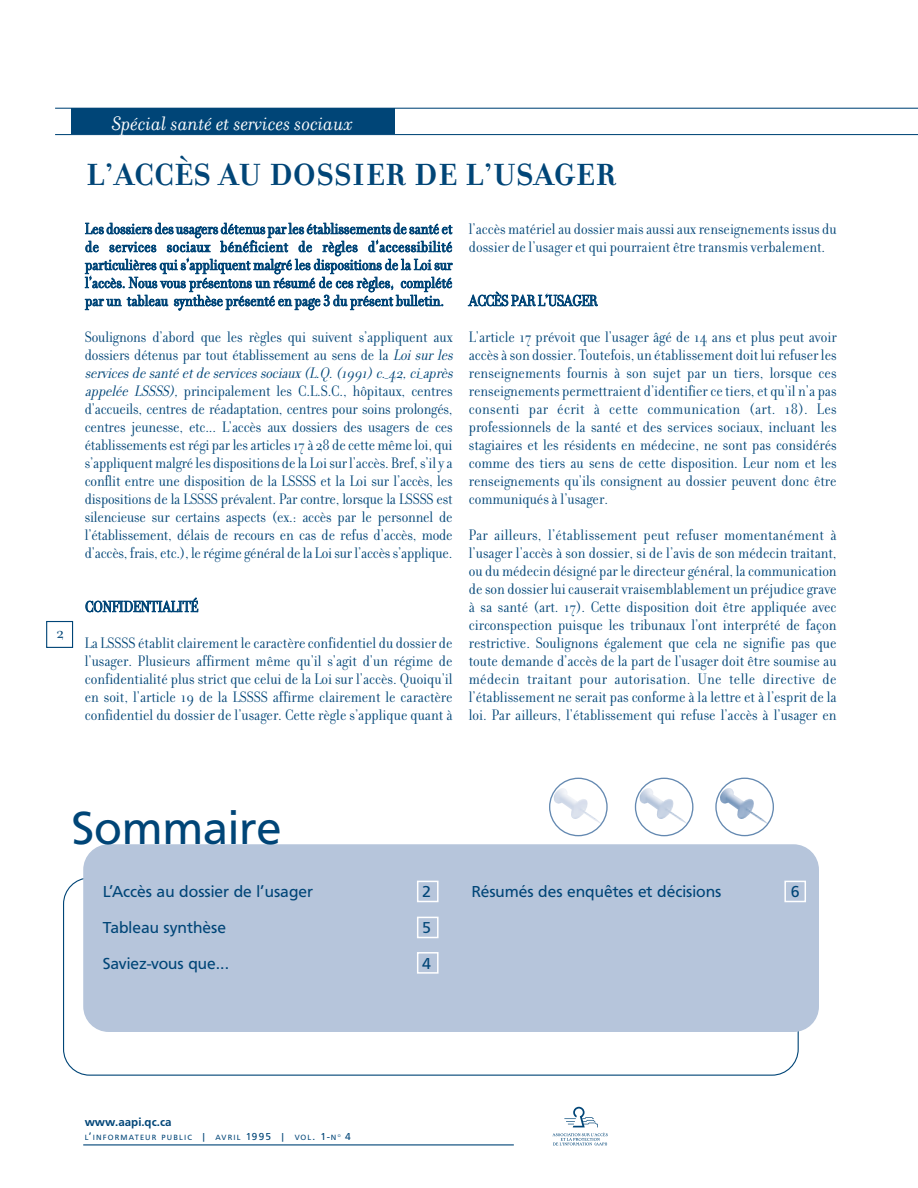
<style>
.page{position:relative;width:918px;height:1188px;background:#fff}
.page>*{position:absolute;margin:0;border:0;box-sizing:border-box;transform-origin:0 0}
.t1{font:48px "Frutus T";color:#004577}
.t2{font:700 33px "Filosofia";letter-spacing:.025em;color:#004577}
.t3{font:italic 21px "Filosofia";color:#fff}
.t4{font:18px "Filosofia Grand";color:#004577}
.t5{font:16.5px/18px "Filosofia Grand";letter-spacing:-.005em;color:#004577;text-align:justify}
.t6{font:16.5px "Frutus T";color:#004577}
.t7{font:500 12px "Frutus T";color:#004577}
.t8{font:10.5px "Frutus T";color:#004577}
.t9{font:7.8px "Frutus T";letter-spacing:.145em;color:#004577}
.s1{font-style:italic}
.s2{font-size:10.5px}
</style>
<div class="page">
<svg style="left:46px;top:621px;width:753px;height:455px"></svg>
<hr style="left:55px;top:108px;width:863px;height:1px;background:#004577">
<hr style="left:55px;top:134px;width:863px;height:1px;background:#004577">
<div style="left:71px;top:108px;width:324px;height:26px;background:#004577"></div>
<div style="left:83px;top:844px;width:736px;height:188px;background:#b6c5db;border-radius:25px"></div>
<svg style="left:417px;top:880px;width:389px;height:94px"></svg>
<img style="left:719px;top:787px;width:48px;height:37px">
<div style="left:715px;top:778px;width:59px;height:58px;border:1px solid #6489b1;border-radius:50%"></div>
<img style="left:639px;top:787px;width:48px;height:37px">
<div style="left:635px;top:778px;width:58px;height:58px;border:1px solid #6489b1;border-radius:50%"></div>
<img style="left:553px;top:787px;width:48px;height:37px">
<div style="left:549px;top:778px;width:59px;height:58px;border:1px solid #6489b1;border-radius:50%"></div>
<hr style="left:83px;top:1144px;width:431px;height:1px;background:#004577">
<svg style="left:564px;top:1107px;width:34px;height:20px"></svg>
<svg style="left:552px;top:1133px;width:56px;height:13px"></svg>
<p class="t4" style="left:57px;top:627px;width:9px">2</p>
<p class="t3" style="left:112px;top:116px;width:242px">Spécial santé et services sociaux</p>
<h2 class="t2" style="left:86px;top:163px;width:531px">L’ACCÈS AU DOSSIER DE L’USAGER</h2>
<p class="t5" style="left:85px;top:222px;width:369px">Les dossiers des usagers détenus par les établissements de santé et de services sociaux bénéficient de règles d’accessibilité particulières qui s’appliquent malgré les dispositions de la Loi sur l’accès. Nous vous présentons un résumé de ces règles, complété par un tableau synthèse présenté en page 3 du présent bulletin.</p>
<p class="t5" style="left:85px;top:330px;width:373px;text-align:left">Soulignons d’abord que les règles qui suivent s’appliquent aux dossiers détenus par tout établissement au sens de la <span class="s1">Loi sur les servicesdesantéetdeservicessociaux(L.Q.(1991)c._42,ci_après appelée LSSSS),</span> principalement les C.L.S.C., hôpitaux, centres d’accueils, centres de réadaptation, centres pour soins prolongés, centres jeunesse, etc... L’accès aux dossiers des usagers de ces établissements est régi par les articles 17 à 28 de cette même loi, qui s’appliquent malgré les dispositions de la Loi sur l’accès. Bref, s’il y a conflit entre une disposition de la LSSSS et la Loi sur l’accès, les dispositions de la LSSSS prévalent. Par contre, lorsque la LSSSS est silencieuse sur certains aspects (ex.: accès par le personnel de l’établissement, délais de recours en cas de refus d’accès, mode d’accès, frais, etc.), le régime général de la Loi sur l’accès s’applique.</p>
<p class="t5" style="left:85px;top:591px;width:369px;line-height:36.3px">CONFIDENTIALITÉ<br>La LSSSS établit clairement le caractère confidentiel du dossier de</p>
<p class="t5" style="left:85px;top:654px;width:369px">l’usager. Plusieurs affirment même qu’il s’agit d’un régime de confidentialité plus strict que celui de la Loi sur l’accès. Quoiqu’il en soit, l’article 19 de la LSSSS affirme clairement le caractère confidentiel du dossier de l’usager. Cette règle s’applique quant à</p>
<p class="t5" style="left:469px;top:222px;width:369px">l’accès matériel au dossier mais aussi aux renseignements issus du dossier de l’usager et qui pourraient être transmis verbalement.</p>
<p class="t5" style="left:469px;top:285px;width:369px;line-height:36.3px">ACCÈS PAR L’USAGER<br>L’article 17 prévoit que l’usager âgé de 14 ans et plus peut avoir</p>
<p class="t5" style="left:469px;top:348px;width:369px">accès à son dossier. Toutefois, un établissement doit lui refuser les renseignements fournis à son sujet par un tiers, lorsque ces renseignements permettraient d’identifier ce tiers, et qu’il n’a pas consenti par écrit à cette communication (art. 18). Les professionnels de la santé et des services sociaux, incluant les stagiaires et les résidents en médecine, ne sont pas considérés comme des tiers au sens de cette disposition. Leur nom et les renseignements qu’ils consignent au dossier peuvent donc être communiqués à l’usager.</p>
<p class="t5" style="left:469px;top:528px;width:369px">Par ailleurs, l’établissement peut refuser momentanément à l’usager l’accès à son dossier, si de l’avis de son médecin traitant, ou du médecin désigné par le directeur général, la communication de son dossier lui causerait vraisemblablement un préjudice grave à sa santé (art. 17). Cette disposition doit être appliquée avec circonspection puisque les tribunaux l’ont interprété de façon restrictive. Soulignons également que cela ne signifie pas que toute demande d’accès de la part de l’usager doit être soumise au médecin traitant pour autorisation. Une telle directive de l’établissement ne serait pas conforme à la lettre et à l’esprit de la loi. Par ailleurs, l’établissement qui refuse l’accès à l’usager en</p>
<h1 class="t1" style="left:71px;top:810px;width:212px">Sommaire</h1>
<p class="t6" style="left:103px;top:885px;width:212px">L’Accès au dossier de l’usager</p>
<p class="t6" style="left:422px;top:885px;width:10px">2</p>
<p class="t6" style="left:103px;top:921px;width:125px">Tableau synthèse</p>
<p class="t6" style="left:422px;top:921px;width:10px">5</p>
<p class="t6" style="left:103px;top:957px;width:128px">Saviez-vous que...</p>
<p class="t6" style="left:422px;top:957px;width:10px">4</p>
<p class="t6" style="left:471px;top:885px;width:252px">Résumés des enquêtes et décisions</p>
<p class="t6" style="left:791px;top:885px;width:10px">6</p>
<p class="t7" style="left:85px;top:1117px;width:88px">www.aapi.qc.ca</p>
<p class="t9" style="left:85px;top:1135px;width:257px">L<span class="s2">’</span>INFORMATEUR PUBLIC <span class="s2">|</span> AVRIL <span class="s2">1995 |</span> VOL<span class="s2">. 1-</span>N <sup>O</sup></p>
<p class="t8" style="left:345px;top:1133px;width:7px">4</p>
</div>
